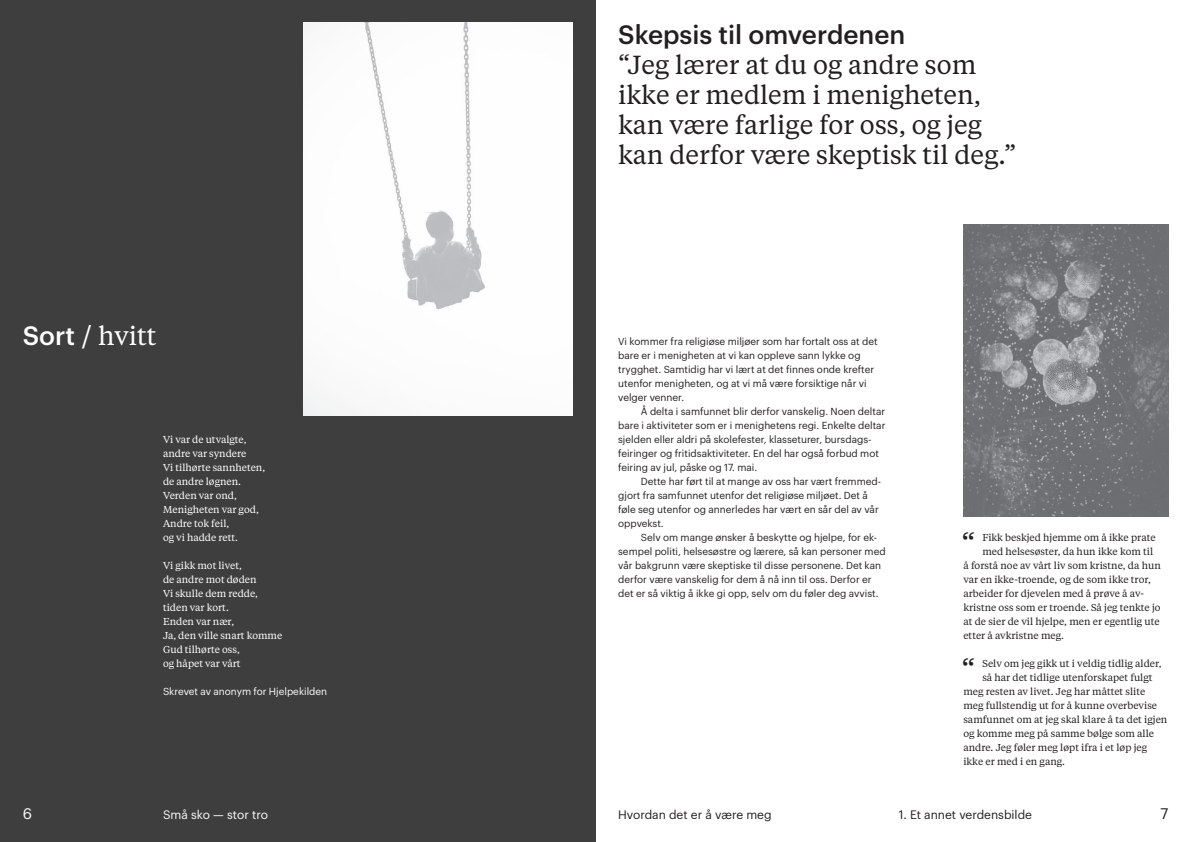
<style>
.page{position:relative;width:1191px;height:842px;background:#fff}
.page>*{position:absolute;margin:0;border:0;box-sizing:border-box;transform-origin:0 0}
.t1{font:29.9px "Tiempos Text";color:#231f20}
.t2{font:26px/30px "Tiempos Text";color:#231f20}
.t3{font:500 26px "Graphik";color:#231f20}
.t4{font:26px "Tiempos Text";color:#fff}
.t5{font:15px "Graphik";color:#fff}
.t6{font:15px "Graphik";color:#231f20}
.t7{font:12px "Graphik";color:#231f20}
.t8{font:12px "Graphik";color:#fff}
.t9{font:10px/14px "Graphik";color:#231f20}
.t10{font:10px "Tiempos Text";color:#231f20}
.t11{font:10px/14px "Tiempos Text";color:#fff}
.t12{font:10px "Graphik";color:#fff}
.s1{font-family:"Graphik";font-weight:500}
.s2{font-weight:500}
</style>
<div class="page">
<img style="left:963px;top:225px;width:205px;height:291px">
<div style="left:0;top:0;width:595px;height:842px;background:#3e3e3f"></div>
<img style="left:303px;top:23px;width:270px;height:392px">
<h2 class="t4" style="left:23px;top:318px;width:135px"><span class="s1">Sort</span> <span class="s2">/</span> hvitt</h2>
<p class="t11" style="left:163px;top:432px;width:104px">Vi var de utvalgte, andre var syndere<br>Vi tilhørte sannheten, de andre løgnen.<br>Verden var ond,<br>Menigheten var god,<br>Andre tok feil,<br>og vi hadde rett.</p>
<p class="t11" style="left:163px;top:558px;width:121px">Vi gikk mot livet,<br>de andre mot døden<br>Vi skulle dem redde, tiden var kort.<br>Enden var nær,<br>Ja, den ville snart komme<br>Gud tilhørte oss,<br>og håpet var vårt</p>
<p class="t12" style="left:163px;top:684px;width:166px">Skrevet av anonym for Hjelpekilden</p>
<h2 class="t3" style="left:618px;top:15px;width:289px">Skepsis til omverdenen</h2>
<h2 class="t2" style="left:618px;top:49px;width:399px">“Jeg lærer at du og andre som ikke er medlem i menigheten, kan være farlige for oss, og jeg kan derfor være skeptisk til deg.”</h2>
<p class="t9" style="left:618px;top:333px;width:261px">Vi kommer fra religiøse miljøer som har fortalt oss at det bare er i menigheten at vi kan oppleve sann lykke og trygghet. Samtidig har vi lært at det finnes onde krefter utenfor menigheten, og at vi må være forsiktige når vi velger venner.</p>
<p class="t9" style="left:618px;top:403px;width:269px;text-indent:23px">Å delta i samfunnet blir derfor vanskelig. Noen deltar bare i aktiviteter som er i menighetens regi. Enkelte deltar sjelden eller aldri på skolefester, klasseturer, bursdags&shy;feiringer og fritidsaktiviteter. En del har også forbud mot feiring av jul, påske og 17. mai.</p>
<p class="t9" style="left:618px;top:473px;width:264px;text-indent:23px">Dette har ført til at mange av oss har vært fremmed&shy;gjort fra samfunnet utenfor det religiøse miljøet. Det å føle seg utenfor og annerledes har vært en sår del av vår oppvekst.</p>
<p class="t9" style="left:618px;top:529px;width:269px;text-indent:23px">Selv om mange ønsker å beskytte og hjelpe, for ek&shy;sempel politi, helsesøstre og lærere, så kan personer med vår bakgrunn være skeptiske til disse personene. Det kan derfor være vanskelig for dem å nå inn til oss. Derfor er det er så viktig å ikke gi opp, selv om du føler deg avvist.</p>
<h1 class="t1" style="left:961px;top:524px;width:15px">“</h1>
<p class="t10" style="left:982px;top:531px;width:175px">Fikk beskjed hjemme om å ikke prate</p>
<p class="t10" style="left:982px;top:545px;width:172px">med helsesøster, da hun ikke kom til</p>
<p class="t10" style="left:963px;top:559px;width:199px">å forstå noe av vårt liv som kristne, da hun</p>
<p class="t10" style="left:963px;top:573px;width:189px">var en ikke-troende, og de som ikke tror,</p>
<p class="t10" style="left:963px;top:587px;width:182px">arbeider for djevelen med å prøve å av-</p>
<p class="t10" style="left:963px;top:601px;width:199px">kristne oss som er troende. Så jeg tenkte jo</p>
<p class="t10" style="left:963px;top:615px;width:198px">at de sier de vil hjelpe, men er egentlig ute</p>
<p class="t10" style="left:963px;top:629px;width:102px">etter å avkristne meg.</p>
<h1 class="t1" style="left:961px;top:650px;width:15px">“</h1>
<p class="t10" style="left:982px;top:657px;width:181px">Selv om jeg gikk ut i veldig tidlig alder,</p>
<p class="t10" style="left:982px;top:671px;width:172px">så har det tidlige utenforskapet fulgt</p>
<p class="t10" style="left:963px;top:685px;width:183px">meg resten av livet. Jeg har måttet slite</p>
<p class="t10" style="left:963px;top:699px;width:195px">meg fullstendig ut for å kunne overbevise</p>
<p class="t10" style="left:963px;top:713px;width:205px">samfunnet om at jeg skal klare å ta det igjen</p>
<p class="t10" style="left:963px;top:727px;width:192px">og komme meg på samme bølge som alle</p>
<p class="t10" style="left:963px;top:741px;width:185px">andre. Jeg føler meg løpt ifra i et løp jeg</p>
<p class="t10" style="left:963px;top:755px;width:103px">ikke er med i en gang.</p>
<h3 class="t5" style="left:23px;top:803px;width:11px">6</h3>
<p class="t8" style="left:163px;top:805px;width:106px">Små sko — stor tro</p>
<p class="t7" style="left:618px;top:805px;width:155px">Hvordan det er å være meg</p>
<p class="t7" style="left:899px;top:805px;width:135px">1. Et annet verdensbilde</p>
<h3 class="t6" style="left:1160px;top:803px;width:9px">7</h3>
</div>
